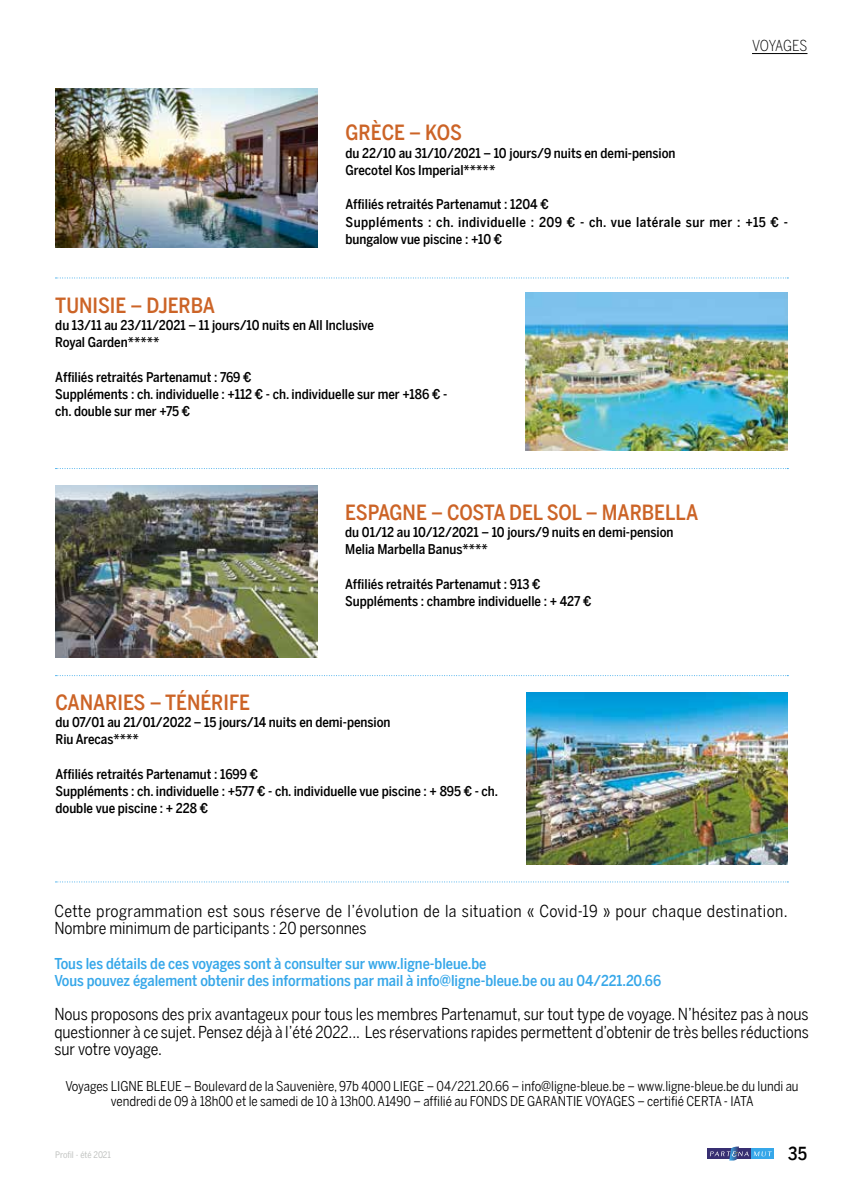
<style>
.page{position:relative;width:864px;height:1191px;background:#fff}
.page>*{position:absolute;margin:0;border:0;box-sizing:border-box;transform-origin:0 0}
.t1{font:500 21px "Benton Sans Cond";color:#cc6427}
.t2{font:500 18px "Benton Sans Cond";color:#000}
.t3{font:16.5px/17.2px "Benton Sans Cond";color:#000;text-align:justify}
.t4{font:16.5px/17.2px "Benton Sans Cond";letter-spacing:.02em;color:#000}
.t5{font:500 15px/17.2px "Benton Sans Cond";color:#36a7e9}
.t6{font:300 condensed 15px "Benton Sans";letter-spacing:-.02em;color:#000}
.t7{font:500 13.5px/17.2px "Benton Sans Cond";color:#000}
.t8{font:13.5px/15px "Benton Sans Cond";color:#000;text-align:center}
.t9{font:9px "Benton Sans Cond";letter-spacing:-.01em;color:#c1c3c1}
</style>
<div class="page">
<div style="left:707px;top:1148px;width:43px;height:10px;background:#382f72"></div>
<div style="left:751px;top:1148px;width:22px;height:10px;background:#36a7e9"></div>
<svg style="left:709px;top:1146px;width:62px;height:14px"></svg>
<img style="left:55px;top:89px;width:262px;height:159px">
<img style="left:55px;top:485px;width:262px;height:173px">
<img style="left:525px;top:292px;width:262px;height:158px">
<img style="left:526px;top:692px;width:261px;height:172px">
<svg style="left:55px;top:277px;width:733px;height:1px"></svg>
<svg style="left:55px;top:468px;width:733px;height:1px"></svg>
<svg style="left:55px;top:675px;width:733px;height:1px"></svg>
<svg style="left:55px;top:881px;width:733px;height:1px"></svg>
<hr style="left:751px;top:53px;width:56px;height:1px;background:#000">
<p class="t6" style="left:751px;top:36px;width:57px">VOYAGES</p>
<h1 class="t1" style="left:345px;top:120px;width:118px">GRÈCE – KOS</h1>
<p class="t7" style="left:345px;top:144px;width:331px">du 22/10 au 31/10/2021 – 10 jours/9 nuits en demi-pension<br>Grecotel Kos Imperial*****</p>
<p class="t7" style="left:345px;top:196px;width:444px">Affiliés retraités Partenamut : 1204 €<br>Suppléments : ch. individuelle : 209 € - ch. vue latérale sur mer : +15 € - bungalow vue piscine : +10 €</p>
<h1 class="t1" style="left:55px;top:293px;width:161px">TUNISIE – DJERBA</h1>
<p class="t7" style="left:55px;top:316px;width:320px">du 13/11 au 23/11/2021 – 11 jours/10 nuits en All Inclusive<br>Royal Garden*****</p>
<p class="t7" style="left:55px;top:368px;width:393px">Affiliés retraités Partenamut : 769 €<br>Suppléments : ch. individuelle : +112 € - ch. individuelle sur mer +186 € - ch. double sur mer +75 €</p>
<h1 class="t1" style="left:345px;top:500px;width:354px">ESPAGNE – COSTA DEL SOL – MARBELLA</h1>
<p class="t7" style="left:345px;top:523px;width:330px">du 01/12 au 10/12/2021 – 10 jours/9 nuits en demi-pension<br>Melia Marbella Banus****</p>
<p class="t7" style="left:345px;top:575px;width:247px">Affiliés retraités Partenamut : 913 €<br>Suppléments : chambre individuelle : + 427 €</p>
<h1 class="t1" style="left:55px;top:690px;width:196px">CANARIES – TÉNÉRIFE</h1>
<p class="t7" style="left:55px;top:713px;width:336px">du 07/01 au 21/01/2022 – 15 jours/14 nuits en demi-pension<br>Riu Arecas****</p>
<p class="t7" style="left:55px;top:765px;width:444px">Affiliés retraités Partenamut : 1699 €<br>Suppléments : ch. individuelle : +577 € - ch. individuelle vue piscine : + 895 € - ch. double vue piscine : + 228 €</p>
<p class="t4" style="left:54px;top:902px;width:734px">Cette programmation est sous réserve de l’évolution de la situation « Covid-19 » pour chaque destination.<br>Nombre minimum de participants : 20 personnes</p>
<p class="t5" style="left:54px;top:954px;width:608px">Tous les détails de ces voyages sont à consulter sur www.ligne-bleue.be<br>Vous pouvez également obtenir des informations par mail à info@ligne-bleue.be ou au 04/221.20.66</p>
<p class="t3" style="left:54px;top:1005px;width:755px">Nous proposons des prix avantageux pour tous les membres Partenamut, sur tout type de voyage. N’hésitez pas à nous questionner à ce sujet. Pensez déjà à l’été 2022... Les réservations rapides permettent d’obtenir de très belles réductions sur votre voyage.</p>
<p class="t8" style="left:65px;top:1078px;width:734px">Voyages LIGNE BLEUE – Boulevard de la Sauvenière, 97b 4000 LIEGE – 04/221.20.66 – info@ligne-bleue.be – www.ligne-bleue.be du lundi au vendredi de 09 à 18h00 et le samedi de 10 à 13h00. A1490 – affilié au FONDS DE GARANTIE VOYAGES – certifié CERTA - IATA</p>
<p class="t9" style="left:55px;top:1149px;width:57px">Profil - été 2021</p>
<h2 class="t2" style="left:787px;top:1143px;width:20px">35</h2>
</div>
